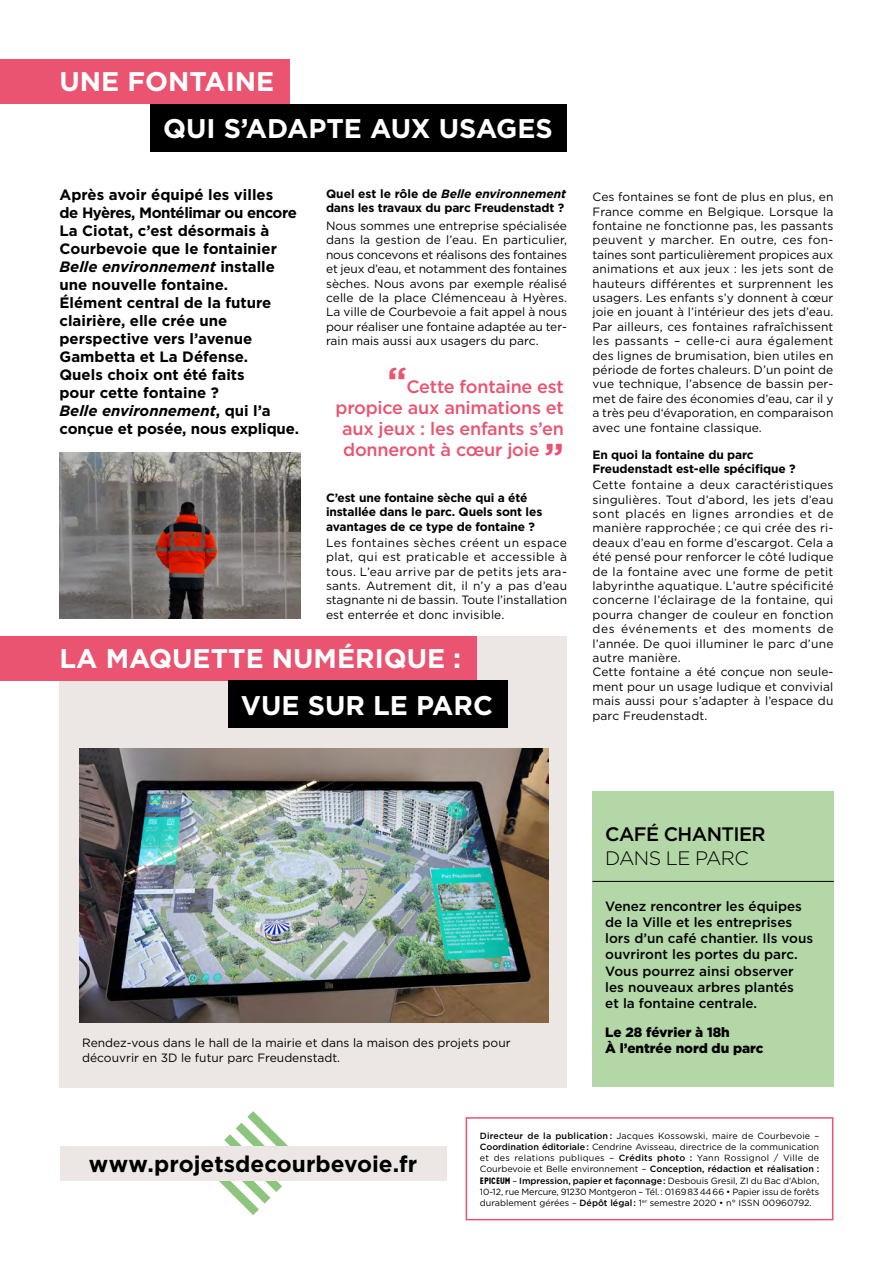
<style>
.page{position:relative;width:893px;height:1263px;background:#fff}
.page>*{position:absolute;margin:0;border:0;box-sizing:border-box;transform-origin:0 0}
.t1{font:700 27px/47.1px "Gotham";color:#fff}
.t2{font:700 22.65px "Gotham";color:#000}
._01-_Texte_courant{font:500 19.5px/23.4px "Gotham";letter-spacing:-.03em;color:#000}
._01-_Texte_courant-2{font:500 18px/21px "Gotham";letter-spacing:-.015em;color:#ea5471;text-align:right}
.Chapô{font:700 15px/18px "Gotham";color:#000}
._01-_Texte_courant-3{font:500 13.5px/16.2px "Gotham";color:#000}
._01-_Texte_courant-4{font:900 13.5px "Gotham";color:#000}
._01-_Texte_courant-5{font:12px/14.4px "Gotham";color:#000;text-align:justify}
._01-_Texte_courant-6{font:700 12px/14.4px "Gotham";letter-spacing:-.01em;color:#000}
._01-_Texte_courant-7{font:9px/11.2px "Gotham";color:#000;text-align:justify}
.s1{font-style:italic}
.s2{font-weight:700;font-size:36px}
.s3{font-weight:300}
.s4{font-weight:500}
.s5{font-family:"Epiceum"}
</style>
<div class="page">
<div style="left:0;top:60px;width:289px;height:44px;background:#ea5471"></div>
<div style="left:150px;top:104px;width:417px;height:47px;background:#000"></div>
<img style="left:60px;top:453px;width:240px;height:166px">
<svg style="left:201px;top:1111px;width:104px;height:104px"></svg>
<div style="left:60px;top:1146px;width:386px;height:34px;background:#ece7e4"></div>
<div style="left:466px;top:1117px;width:367px;height:103px;border:2px solid #ea5471"></div>
<div style="left:60px;top:636px;width:507px;height:451px;background:#ece7e4"></div>
<img style="left:79px;top:748px;width:470px;height:274px">
<div style="left:0;top:636px;width:477px;height:44px;background:#ea5471"></div>
<div style="left:228px;top:680px;width:279px;height:47px;background:#000"></div>
<div style="left:592px;top:791px;width:242px;height:296px;background:#b4d7a7"></div>
<hr style="left:592px;top:881px;width:242px;height:1px;background:#000">
<p class="t1" style="left:163px;top:58px;width:391px;text-indent:-104px">UNE FONTAINE<br>QUI S’ADAPTE AUX USAGES</p>
<p class="Chapô" style="left:60px;top:186px;width:239px">Après avoir équipé les villes<br>de Hyères, Montélimar ou encore<br>La Ciotat, c’est désormais à<br>Courbevoie que le fontainier<br><span class="s1">Belle environnement</span> installe une nouvelle fontaine.</p>
<p class="Chapô" style="left:60px;top:294px;width:241px">Élément central de la future clairière, elle crée une perspective vers l’avenue<br>Gambetta et La Défense.<br>Quels choix ont été faits<br>pour cette fontaine ?<br><span class="s1">Belle environnement</span>, qui l’a conçue et posée, nous explique.</p>
<p class="_01-_Texte_courant-6" style="left:326px;top:187px;width:242px">Quel est le rôle de <span class="s1">Belle environnement </span>dans les travaux du parc Freudenstadt ?</p>
<p class="_01-_Texte_courant-5" style="left:326px;top:218px;width:243px">Nous sommes une entreprise spécialisée dans la gestion de l’eau. En particulier, nous concevons et réalisons des fontaines et jeux d’eau, et notamment des fontaines sèches. Nous avons par exemple réalisé celle de la place Clémenceau à Hyères.<br>La ville de Courbevoie a fait appel à nous pour réaliser une fontaine adaptée au ter&shy;rain mais aussi aux usagers du parc.</p>
<p class="_01-_Texte_courant-2" style="left:336px;top:376px;width:230px"><span class="s2">“</span>Cette fontaine est propice aux animations et aux jeux : les enfants s’en donneront à cœur joie <span class="s2">”</span></p>
<p class="_01-_Texte_courant-6" style="left:326px;top:490px;width:218px">C’est une fontaine sèche qui a été installée dans le parc. Quels sont les avantages de ce type de fontaine ?</p>
<p class="_01-_Texte_courant-5" style="left:326px;top:535px;width:243px">Les fontaines sèches créent un espace plat, qui est praticable et accessible à tous. L’eau arrive par de petits jets ara&shy;sants. Autrement dit, il n’y a pas d’eau stagnante ni de bassin. Toute l’installation est enterrée et donc invisible.</p>
<p class="t1" style="left:241px;top:634px;width:253px;text-indent:-181px">LA MAQUETTE NUMÉRIQUE :<br>VUE SUR LE PARC</p>
<p class="_01-_Texte_courant-5" style="left:592px;top:189px;width:242px">Ces fontaines se font de plus en plus, en France comme en Belgique. Lorsque la fontaine ne fonctionne pas, les passants peuvent y marcher. En outre, ces fon&shy;taines sont particulièrement propices aux animations et aux jeux : les jets sont de hauteurs différentes et surprennent les usagers. Les enfants s’y donnent à cœur joie en jouant à l’intérieur des jets d’eau.<br>Par ailleurs, ces fontaines rafraîchissent les passants – celle-ci aura également des lignes de brumisation, bien utiles en période de fortes chaleurs. D’un point de vue technique, l’absence de bassin per&shy;met de faire des économies d’eau, car il y a très peu d‘évaporation, en comparaison avec une fontaine classique.</p>
<p class="_01-_Texte_courant-6" style="left:592px;top:447px;width:205px">En quoi la fontaine du parc<br>Freudenstadt est-elle spécifique ?</p>
<p class="_01-_Texte_courant-5" style="left:592px;top:477px;width:243px">Cette fontaine a deux caractéristiques singulières. Tout d’abord, les jets d’eau sont placés en lignes arrondies et de manière rapprochée ; ce qui crée des ri&shy;deaux d’eau en forme d’escargot. Cela a été pensé pour renforcer le côté ludique de la fontaine avec une forme de petit labyrinthe aquatique. L’autre spécificité concerne l’éclairage de la fontaine, qui pourra changer de couleur en fonction des événements et des moments de l’année. De quoi illuminer le parc d’une autre manière.</p>
<p class="_01-_Texte_courant-5" style="left:592px;top:665px;width:242px">Cette fontaine a été conçue non seule&shy;ment pour un usage ludique et convivial mais aussi pour s’adapter à l’espace du parc Freudenstadt.</p>
<p class="_01-_Texte_courant-5" style="left:82px;top:1036px;width:430px">Rendez-vous dans le hall de la mairie et dans la maison des projets pour découvrir en 3D le futur parc Freudenstadt.</p>
<p class="_01-_Texte_courant" style="left:605px;top:822px;width:162px">CAFÉ CHANTIER<br><span class="s3">DANS LE PARC</span></p>
<p class="_01-_Texte_courant-3" style="left:605px;top:898px;width:209px">Venez rencontrer les équipes de la Ville et les entreprises lors d’un café chantier. Ils vous ouvriront les portes du parc.<br>Vous pourrez ainsi observer les nouveaux arbres plantés<br>et la fontaine centrale.</p>
<p class="_01-_Texte_courant-4" style="left:605px;top:1023px;width:126px">Le 28 février à 18h</p>
<p class="_01-_Texte_courant-4" style="left:605px;top:1039px;width:160px">À l’entrée nord du parc</p>
<p class="t2" style="left:89px;top:1149px;width:330px">www.projetsdecourbevoie.fr</p>
<p class="_01-_Texte_courant-7" style="left:480px;top:1129px;width:341px"><span class="s4">Directeur de la publication :</span> Jacques Kossowski, maire de Courbevoie – <span class="s4">Coordination éditoriale :</span> Cendrine Avisseau, directrice de la communication et des relations publiques – <span class="s4">Crédits photo :</span> Yann Rossignol / Ville de Courbevoie et Belle environnement – <span class="s4">Conception, rédaction et réalisation :<br></span><span class="s5">EPICEUM</span> – <span class="s4">Impression, papier et façonnage :</span> Desbouis Gresil, ZI du Bac d’Ablon, 10-12, rue Mercure, 91230 Montgeron – Tél. : 01 69 83 44 66 • Papier issu de forêts durablement gérées – <span class="s4">Dépôt légal :</span> 1<sup>er</sup> semestre 2020 • n° ISSN 00960792.</p>
</div>
